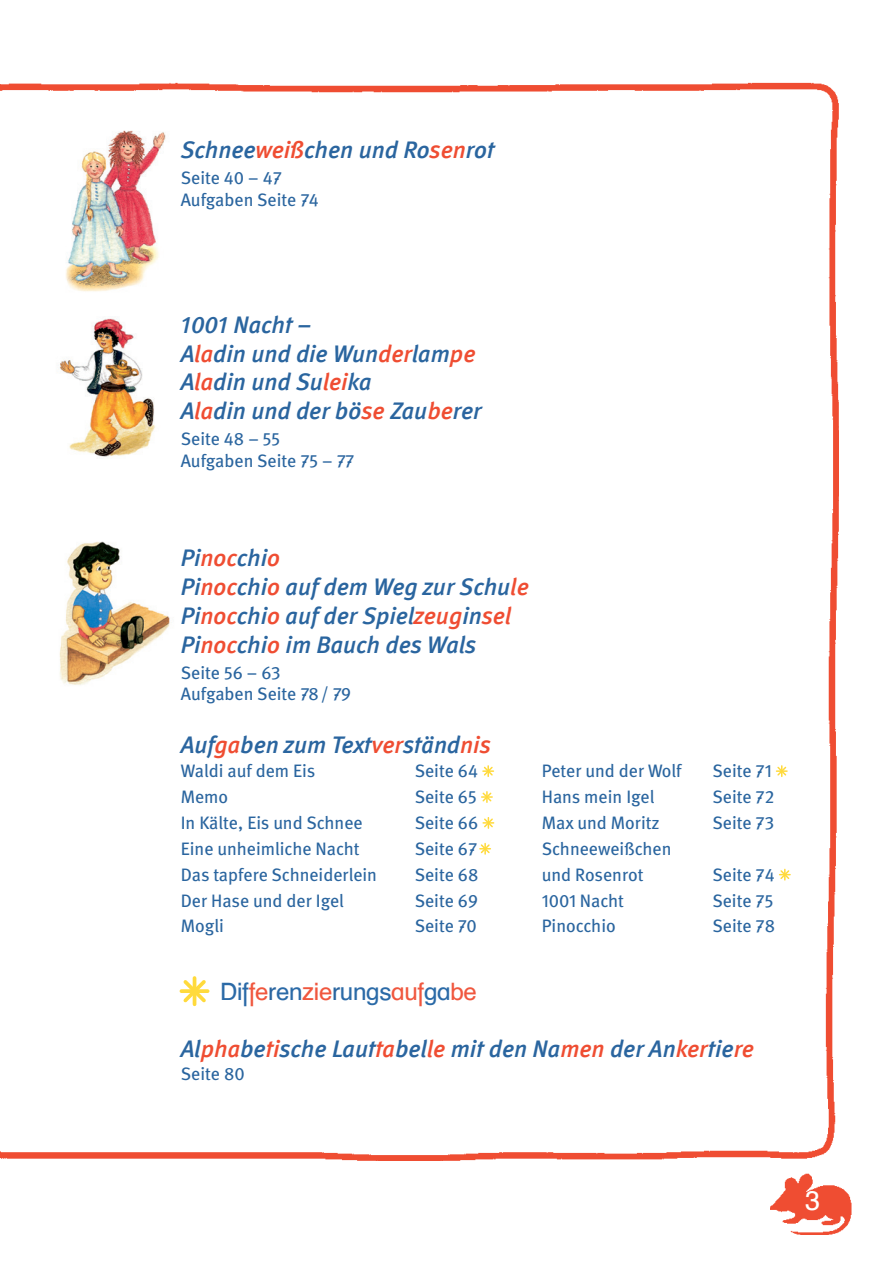
<style>
.page{position:relative;width:893px;height:1263px;background:#fff}
.page>*{position:absolute;margin:0;border:0;box-sizing:border-box;transform-origin:0 0}
.t1{font:27px "Schulbuch Nord OE Roman";color:#fff}
.t2{font:italic 500 24px/28.8px "Meta";color:#2a659f}
.t3{font:24px "Schulbuch Nord OE Roman";letter-spacing:-.015em;color:#2b6aa7}
.t4{font:18px/21.6px "Meta";color:#2a659f}
.s1{color:#ef4d32}
.s2{font-family:"Meta Book Expert"}
.s3{font-family:"Meta Medium Italic Expert";font-weight:400;font-style:normal}
.s4{color:#f0573e}
.s5{color:#2a659f}
</style>
<div class="page">
<img style="left:1px;top:82px;width:837px;height:1079px">
<img style="left:0;top:82px;width:1px;height:1079px">
<img style="left:53px;top:536px;width:127px;height:158px">
<img style="left:770px;top:1174px;width:82px;height:61px">
<svg style="left:482px;top:765px;width:12px;height:12px"></svg>
<svg style="left:776px;top:765px;width:12px;height:12px"></svg>
<svg style="left:481px;top:791px;width:12px;height:12px"></svg>
<svg style="left:483px;top:817px;width:11px;height:12px"></svg>
<svg style="left:479px;top:843px;width:12px;height:12px"></svg>
<svg style="left:779px;top:869px;width:12px;height:11px"></svg>
<img style="left:51px;top:316px;width:120px;height:142px">
<img style="left:54px;top:125px;width:119px;height:171px">
<svg style="left:180px;top:976px;width:29px;height:30px"></svg>
<h2 class="t2" style="left:181px;top:135px;width:315px">Schnee<span class="s1">weiß</span>chen und Ro<span class="s1">sen</span>rot</h2>
<p class="t4" style="left:181px;top:167px;width:140px">Seite <span class="s2">40</span> – <span class="s2">47</span>-<br>Aufgaben Seite <span class="s2">7</span>-<span class="s2">4</span></p>
<h2 class="t2" style="left:181px;top:310px;width:303px"><span class="s3">1001</span> Nacht –<br>A<span class="s1">la</span>din und die Wun<span class="s1">der</span>lam<span class="s1">pe<br></span>A<span class="s1">la</span>din und Su<span class="s1">lei</span>ka<br>A<span class="s1">la</span>din und der bö<span class="s1">se</span> Zau<span class="s1">be</span>rer</h2>
<p class="t4" style="left:181px;top:428px;width:175px">Seite <span class="s2">48</span> – <span class="s2">55<br></span>Aufgaben Seite <span class="s2">7</span>-<span class="s2">5</span> – <span class="s2">7</span>-<span class="s2">7</span>-</p>
<h2 class="t2" style="left:181px;top:543px;width:350px">Pi<span class="s1">noc</span>chi<span class="s1">o<br></span>Pi<span class="s1">noc</span>chi<span class="s1">o</span> auf dem Weg zur Schu<span class="s1">le<br></span>Pi<span class="s1">noc</span>chi<span class="s1">o</span> auf der Spiel<span class="s1">zeug</span>in<span class="s1">sel<br></span>Pi<span class="s1">noc</span>chi<span class="s1">o</span> im Bauch des Wals</h2>
<p class="t4" style="left:181px;top:661px;width:172px">Seite <span class="s2">56</span> – <span class="s2">63<br></span>Aufgaben Seite <span class="s2">7</span>-<span class="s2">8</span>/ <span class="s2">7</span>-<span class="s2">9</span></p>
<h2 class="t2" style="left:181px;top:730px;width:312px">Auf<span class="s1">ga</span>ben zum Text<span class="s1">ver</span>ständ<span class="s1">nis</span></h2>
<p class="t4" style="left:181px;top:760px;width:136px">Waldi auf dem Eis</p>
<p class="t4" style="left:415px;top:760px;width:65px">Seite <span class="s2">64</span></p>
<p class="t4" style="left:542px;top:760px;width:141px">Peter und der Wolf</p>
<p class="t4" style="left:712px;top:760px;width:61px">Seite <span class="s2">7</span>-<span class="s2">1</span></p>
<p class="t4" style="left:181px;top:786px;width:49px">Memo</p>
<p class="t4" style="left:415px;top:786px;width:64px">Seite <span class="s2">65</span></p>
<p class="t4" style="left:542px;top:786px;width:114px">Hans mein Igel</p>
<p class="t4" style="left:712px;top:786px;width:63px">Seite <span class="s2">7</span>-<span class="s2">2</span></p>
<p class="t4" style="left:181px;top:812px;width:183px">In Kälte, Eis und Schnee</p>
<p class="t4" style="left:415px;top:812px;width:65px">Seite <span class="s2">66</span></p>
<p class="t4" style="left:542px;top:812px;width:119px">Max und Moritz</p>
<p class="t4" style="left:712px;top:812px;width:63px">Seite <span class="s2">7</span>-<span class="s2">3</span></p>
<p class="t4" style="left:181px;top:838px;width:180px">Eine unheimliche Nacht</p>
<p class="t4" style="left:415px;top:838px;width:64px">Seite <span class="s2">67</span>-</p>
<p class="t4" style="left:542px;top:838px;width:131px">Schneeweißchen</p>
<p class="t4" style="left:181px;top:863px;width:198px">Das tapfere Schneiderlein</p>
<p class="t4" style="left:415px;top:863px;width:65px">Seite <span class="s2">68</span></p>
<p class="t4" style="left:542px;top:863px;width:103px">und Rosenrot</p>
<p class="t4" style="left:712px;top:863px;width:64px">Seite <span class="s2">7</span>-<span class="s2">4</span></p>
<p class="t4" style="left:181px;top:889px;width:165px">Der Hase und der Igel</p>
<p class="t4" style="left:415px;top:889px;width:65px">Seite <span class="s2">69</span></p>
<p class="t4" style="left:542px;top:889px;width:84px"><span class="s2">1001</span> Nacht</p>
<p class="t4" style="left:712px;top:889px;width:63px">Seite <span class="s2">7</span>-<span class="s2">5</span></p>
<p class="t4" style="left:181px;top:915px;width:45px">Mogli</p>
<p class="t4" style="left:415px;top:915px;width:64px">Seite <span class="s2">7</span>-<span class="s2">0</span></p>
<p class="t4" style="left:542px;top:915px;width:75px">Pinocchio</p>
<p class="t4" style="left:712px;top:915px;width:64px">Seite <span class="s2">7</span>-<span class="s2">8</span></p>
<h2 class="t3" style="left:220px;top:977px;width:258px">Dif<span class="s4">fe</span><span class="s5">r</span>en<span class="s4">zie</span><span class="s5">r</span>ungs<span class="s4">auf</span>ga<span class="s4">be</span></h2>
<h2 class="t2" style="left:181px;top:1034px;width:575px">Al<span class="s1">pha</span>be<span class="s1">ti</span>sche Laut<span class="s1">ta</span>bel<span class="s1">le</span> mit den Na<span class="s1">men</span> der An<span class="s1">ker</span>tie<span class="s1">re</span></h2>
<p class="t4" style="left:181px;top:1063px;width:65px">Seite <span class="s2">80</span></p>
<h1 class="t1" style="left:805px;top:1184px;width:17px">3</h1>
</div>
